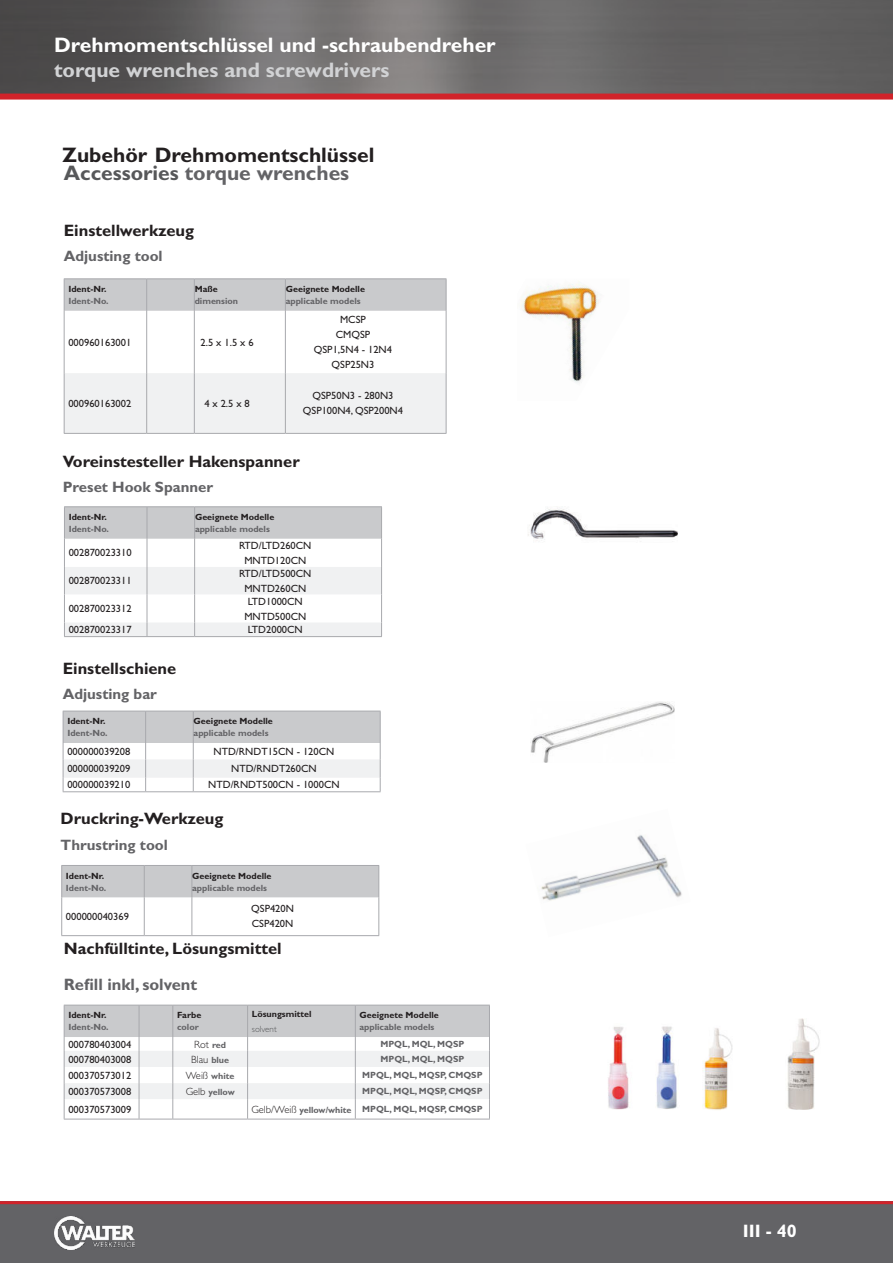
<style>
.page{position:relative;width:893px;height:1263px;background:#fff}
.page>*{position:absolute;margin:0;border:0;box-sizing:border-box;transform-origin:0 0}
.t1{font:700 21px "Gill Sans Std";color:#fff}
.t2{font:700 21px "Gill Sans Std";color:#d1d2d4}
.t3{font:700 21px "Gill Sans Std";color:#231f20}
.t4{font:700 21px "Gill Sans Std";color:#636366}
.t5{font:700 18px "Gill Sans Std";color:#fff}
.t6{font:700 16.5px "Gill Sans Std";color:#231f20}
.t7{font:700 16.5px "Gill Sans Std";color:#636366}
.t8{font:700 15px "Gill Sans Std";color:#636366}
.t9{font:10.5px/15px "Gill Sans Std";color:#231f20;text-align:center}
.t10{font:300 10.5px "Gill Sans Std";color:#231f20}
.t11{font:700 9px "Gill Sans Std";color:#636366}
.t12{font:700 9px "Gill Sans Std";color:#231f20}
.t13{font:300 9px "Gill Sans Std";color:#57585a}
.s1{color:#57585a}
.s2{font-weight:700;font-size:9px;color:#636366}
.s3{font-weight:300;font-size:10.5px;color:#231f20}
</style>
<div class="page">
<svg style="left:0;top:0;width:893px;height:94px;background:#676565"></svg>
<div style="left:0;top:94px;width:893px;height:6px;background:#d1232a"></div>
<div style="left:0;top:1201px;width:893px;height:62px;background:#636366"></div>
<hr style="left:0;top:1201px;width:893px;height:3px;background:#d1232a">
<img style="left:54px;top:1216px;width:81px;height:34px">
<div style="left:65px;top:279px;width:381px;height:32px;background:#c9cacc"></div>
<div style="left:65px;top:373px;width:381px;height:60px;background:#f0f1f2"></div>
<hr style="left:64px;top:279px;width:1px;height:32px;background:#a8a9ad">
<hr style="left:146px;top:279px;width:1px;height:32px;background:#a8a9ad">
<hr style="left:194px;top:279px;width:1px;height:32px;background:#a8a9ad">
<hr style="left:285px;top:279px;width:1px;height:32px;background:#a8a9ad">
<hr style="left:446px;top:279px;width:1px;height:32px;background:#a8a9ad">
<hr style="left:64px;top:311px;width:1px;height:62px;background:#a8a9ad">
<hr style="left:146px;top:311px;width:1px;height:62px;background:#a8a9ad">
<hr style="left:194px;top:311px;width:1px;height:62px;background:#a8a9ad">
<hr style="left:285px;top:311px;width:1px;height:62px;background:#a8a9ad">
<hr style="left:446px;top:311px;width:1px;height:62px;background:#a8a9ad">
<hr style="left:64px;top:278px;width:83px;height:1px;background:#a8a9ad">
<hr style="left:147px;top:278px;width:47px;height:1px;background:#a8a9ad">
<hr style="left:194px;top:278px;width:91px;height:1px;background:#a8a9ad">
<hr style="left:285px;top:278px;width:161px;height:1px;background:#a8a9ad">
<hr style="left:64px;top:373px;width:1px;height:60px;background:#a8a9ad">
<hr style="left:64px;top:433px;width:83px;height:1px;background:#a8a9ad">
<hr style="left:146px;top:373px;width:1px;height:60px;background:#a8a9ad">
<hr style="left:194px;top:373px;width:1px;height:60px;background:#a8a9ad">
<hr style="left:285px;top:373px;width:1px;height:60px;background:#a8a9ad">
<hr style="left:446px;top:373px;width:1px;height:60px;background:#a8a9ad">
<hr style="left:147px;top:433px;width:47px;height:1px;background:#a8a9ad">
<hr style="left:194px;top:433px;width:91px;height:1px;background:#a8a9ad">
<hr style="left:285px;top:433px;width:161px;height:1px;background:#a8a9ad">
<hr style="left:64px;top:1119px;width:75px;height:1px;background:#a8a9ad">
<hr style="left:139px;top:1119px;width:34px;height:1px;background:#a8a9ad">
<svg style="left:64px;top:1005px;width:426px;height:114px"></svg>
<hr style="left:173px;top:1119px;width:75px;height:1px;background:#a8a9ad">
<hr style="left:248px;top:1119px;width:107px;height:1px;background:#a8a9ad">
<hr style="left:355px;top:1119px;width:135px;height:1px;background:#a8a9ad">
<img style="left:520px;top:281px;width:79px;height:102px">
<img style="left:608px;top:1027px;width:21px;height:83px">
<img style="left:656px;top:1026px;width:21px;height:83px">
<img style="left:703px;top:1028px;width:30px;height:82px">
<img style="left:787px;top:1018px;width:33px;height:92px">
<div style="left:62px;top:866px;width:316px;height:31px;background:#c9cacc"></div>
<hr style="left:61px;top:866px;width:1px;height:31px;background:#a8a9ad">
<hr style="left:144px;top:866px;width:1px;height:31px;background:#a8a9ad">
<hr style="left:192px;top:866px;width:1px;height:31px;background:#a8a9ad">
<hr style="left:378px;top:866px;width:1px;height:31px;background:#a8a9ad">
<hr style="left:61px;top:865px;width:83px;height:1px;background:#a8a9ad">
<hr style="left:144px;top:865px;width:48px;height:1px;background:#a8a9ad">
<hr style="left:192px;top:865px;width:187px;height:1px;background:#a8a9ad">
<hr style="left:61px;top:897px;width:1px;height:38px;background:#a8a9ad">
<hr style="left:61px;top:935px;width:83px;height:1px;background:#a8a9ad">
<hr style="left:144px;top:897px;width:1px;height:38px;background:#a8a9ad">
<hr style="left:192px;top:897px;width:1px;height:38px;background:#a8a9ad">
<hr style="left:378px;top:897px;width:1px;height:38px;background:#a8a9ad">
<hr style="left:144px;top:935px;width:48px;height:1px;background:#a8a9ad">
<hr style="left:192px;top:935px;width:187px;height:1px;background:#a8a9ad">
<img style="left:530px;top:701px;width:144px;height:62px">
<hr style="left:64px;top:506px;width:83px;height:1px;background:#a8a9ad">
<hr style="left:147px;top:506px;width:48px;height:1px;background:#a8a9ad">
<hr style="left:195px;top:506px;width:187px;height:1px;background:#a8a9ad">
<svg style="left:64px;top:507px;width:318px;height:130px"></svg>
<hr style="left:147px;top:636px;width:48px;height:1px;background:#a8a9ad">
<hr style="left:195px;top:636px;width:187px;height:1px;background:#a8a9ad">
<img style="left:528px;top:508px;width:150px;height:34px">
<hr style="left:63px;top:791px;width:83px;height:1px;background:#a8a9ad">
<svg style="left:63px;top:711px;width:318px;height:80px"></svg>
<hr style="left:146px;top:791px;width:47px;height:1px;background:#a8a9ad">
<hr style="left:193px;top:791px;width:188px;height:1px;background:#a8a9ad">
<img style="left:541px;top:835px;width:141px;height:66px">
<h1 class="t1" style="left:54px;top:36px;width:443px">Drehmomentschlüssel und -schraubendreher</h1>
<h1 class="t2" style="left:54px;top:61px;width:337px">torque wrenches and screwdrivers</h1>
<h1 class="t3" style="left:62px;top:147px;width:313px">Zubehör Drehmomentschlüssel</h1>
<h1 class="t4" style="left:64px;top:165px;width:287px"><span class="s1">Accessories</span> torque wrenches</h1>
<h3 class="t6" style="left:64px;top:224px;width:132px">Einstellwerkzeug</h3>
<h3 class="t8" style="left:64px;top:250px;width:100px">Adjusting tool</h3>
<p class="t12" style="left:68px;top:285px;width:40px">Ident-Nr.</p>
<p class="t11" style="left:68px;top:297px;width:42px">Ident-No.</p>
<p class="t12" style="left:195px;top:285px;width:25px">Maße</p>
<p class="t11" style="left:195px;top:297px;width:45px">dimension</p>
<p class="t9" style="left:68px;top:335px;width:64px">000960163001</p>
<p class="t9" style="left:201px;top:335px;width:55px">2.5 x 1.5 x 6</p>
<p class="t12" style="left:286px;top:285px;width:81px">Geeignete Modelle</p>
<p class="t11" style="left:286px;top:297px;width:76px">applicable models</p>
<p class="t9" style="left:314px;top:312px;width:80px">MCSP<br>CMQSP<br>QSP1,5N4 - 12N4<br>QSP25N3</p>
<p class="t9" style="left:68px;top:396px;width:64px">000960163002</p>
<p class="t9" style="left:204px;top:396px;width:47px">4 x 2.5 x 8</p>
<p class="t9" style="left:303px;top:388px;width:102px">QSP50N3 - 280N3<br>QSP100N4, QSP200N4</p>
<h3 class="t6" style="left:63px;top:455px;width:239px">Voreinstesteller Hakenspanner</h3>
<h3 class="t8" style="left:63px;top:481px;width:152px">Preset Hook Spanner</h3>
<p class="t12" style="left:69px;top:513px;width:40px">Ident-Nr.</p>
<p class="t11" style="left:69px;top:525px;width:42px">Ident-No.</p>
<p class="t12" style="left:195px;top:513px;width:81px">Geeignete Modelle</p>
<p class="t11" style="left:195px;top:525px;width:76px">applicable models</p>
<p class="t9" style="left:69px;top:546px;width:64px">002870023310</p>
<p class="t9" style="left:239px;top:538px;width:74px">RTD/LTD260CN<br>MNTD120CN</p>
<p class="t9" style="left:69px;top:573px;width:64px">002870023311</p>
<p class="t9" style="left:239px;top:566px;width:74px">RTD/LTD500CN<br>MNTD260CN</p>
<p class="t9" style="left:69px;top:601px;width:64px">002870023312</p>
<p class="t9" style="left:244px;top:594px;width:64px">LTD1000CN<br>MNTD500CN</p>
<p class="t9" style="left:69px;top:622px;width:64px">002870023317</p>
<p class="t9" style="left:248px;top:622px;width:56px">LTD2000CN</p>
<h3 class="t6" style="left:63px;top:662px;width:115px">Einstellschiene</h3>
<h3 class="t8" style="left:63px;top:688px;width:96px">Adjusting bar</h3>
<p class="t12" style="left:67px;top:718px;width:40px">Ident-Nr.</p>
<p class="t11" style="left:67px;top:730px;width:42px">Ident-No.</p>
<p class="t12" style="left:194px;top:718px;width:81px">Geeignete Modelle</p>
<p class="t11" style="left:194px;top:730px;width:76px">applicable models</p>
<p class="t9" style="left:67px;top:744px;width:64px">000000039208</p>
<p class="t9" style="left:214px;top:744px;width:122px">NTD/RNDT15CN - 120CN</p>
<p class="t9" style="left:67px;top:761px;width:64px">000000039209</p>
<p class="t9" style="left:231px;top:761px;width:87px">NTD/RNDT260CN</p>
<p class="t9" style="left:67px;top:777px;width:64px">000000039210</p>
<p class="t9" style="left:208px;top:777px;width:133px">NTD/RNDT500CN - 1000CN</p>
<h3 class="t6" style="left:61px;top:812px;width:164px">Druckring-Werkzeug</h3>
<h3 class="t8" style="left:61px;top:838px;width:109px">Thrustring tool</h3>
<p class="t12" style="left:66px;top:872px;width:40px">Ident-Nr.</p>
<p class="t11" style="left:66px;top:884px;width:42px">Ident-No.</p>
<p class="t12" style="left:192px;top:872px;width:81px">Geeignete Modelle</p>
<p class="t11" style="left:192px;top:884px;width:76px">applicable models</p>
<p class="t9" style="left:66px;top:909px;width:65px">000000040369</p>
<p class="t9" style="left:251px;top:902px;width:44px;text-align:left">QSP420N<br>CSP420N</p>
<h3 class="t6" style="left:64px;top:942px;width:219px">Nachfülltinte, Lösungsmittel</h3>
<h3 class="t7" style="left:64px;top:978px;width:135px">Refill inkl, solvent</h3>
<p class="t12" style="left:68px;top:1012px;width:40px">Ident-Nr.</p>
<p class="t11" style="left:68px;top:1024px;width:42px">Ident-No.</p>
<p class="t12" style="left:252px;top:1010px;width:61px">Lösungsmittel</p>
<p class="t13" style="left:252px;top:1024px;width:26px">solvent</p>
<p class="t12" style="left:177px;top:1012px;width:26px">Farbe</p>
<p class="t11" style="left:177px;top:1024px;width:23px">color</p>
<p class="t12" style="left:360px;top:1012px;width:81px">Geeignete Modelle</p>
<p class="t11" style="left:360px;top:1024px;width:76px">applicable models</p>
<p class="t9" style="left:68px;top:1037px;width:64px">000780403004</p>
<p class="t10" style="left:194px;top:1038px;width:33px">Rot <span class="s2">red</span></p>
<p class="t11" style="left:380px;top:1040px;width:85px">MPQL, MQL, MQSP</p>
<p class="t9" style="left:68px;top:1052px;width:64px">000780403008</p>
<p class="t10" style="left:191px;top:1053px;width:39px">Blau <span class="s2">blue</span></p>
<p class="t11" style="left:380px;top:1055px;width:85px">MPQL, MQL, MQSP</p>
<p class="t9" style="left:68px;top:1068px;width:64px">000370573012</p>
<p class="t11" style="left:186px;top:1072px;width:50px"><span class="s3">Weiß</span> white</p>
<p class="t11" style="left:362px;top:1071px;width:122px">MPQL, MQL, MQSP, CMQSP</p>
<p class="t9" style="left:68px;top:1084px;width:64px">000370573008</p>
<p class="t11" style="left:186px;top:1088px;width:51px"><span class="s3">Gelb</span> yellow</p>
<p class="t11" style="left:362px;top:1088px;width:122px">MPQL, MQL, MQSP, CMQSP</p>
<p class="t9" style="left:68px;top:1102px;width:64px">000370573009</p>
<p class="t11" style="left:251px;top:1105px;width:233px"><span class="s3">Gelb/Weiß</span> yellow/white MPQL, MQL, MQSP, CMQSP</p>
<h2 class="t5" style="left:743px;top:1224px;width:55px">III - 40</h2>
</div>
